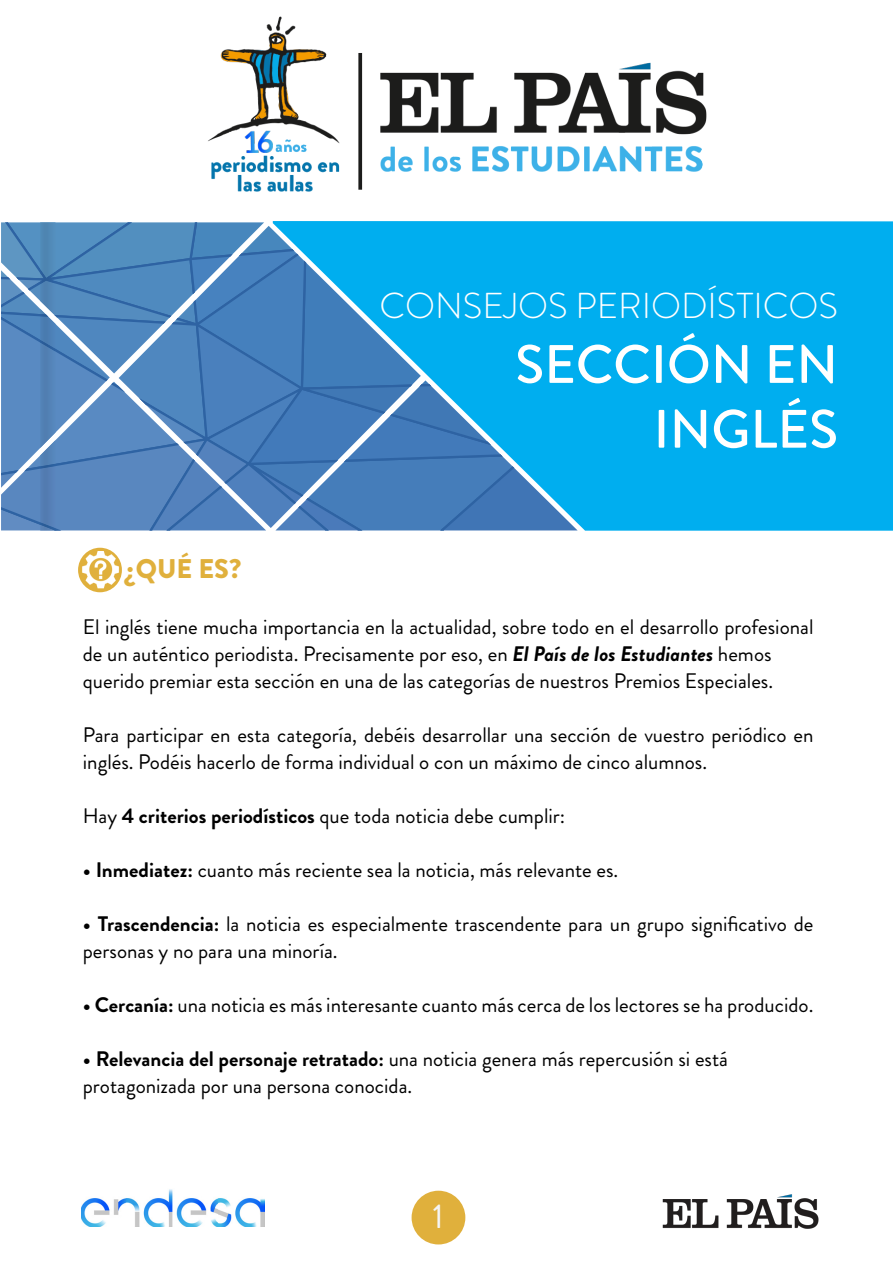
<style>
.page{position:relative;width:893px;height:1263px;background:#fff}
.page>*{position:absolute;margin:0;border:0;box-sizing:border-box;transform-origin:0 0}
.t1{font:500 54px "Brandon Grotesque";color:#fff}
.t2{font:300 36px "Brandon Grotesque";color:#fff}
.t3{font:34.5px "Brandon Grotesque";color:#f5f5f6}
.t4{font:900 27px "Brandon Grotesque";color:#e0b03c}
.t5{font:21px/27px "Brandon Grotesque";color:#000}
.s1{font-weight:700;font-style:italic}
.s2{font-weight:700}
</style>
<div class="page">
<svg style="left:78px;top:548px;width:44px;height:44px"></svg>
<img style="left:79px;top:552px;width:42px;height:36px">
<div style="left:412px;top:1191px;width:53px;height:53px;background:#e0b03c;border-radius:50%"></div>
<img style="left:662px;top:1194px;width:156px;height:34px">
<img style="left:208px;top:16px;width:499px;height:176px">
<div style="left:273px;top:221px;width:620px;height:310px;background:#00aeef"></div>
<svg style="left:1px;top:222px;width:577px;height:308px"></svg>
<img style="left:40px;top:281px;width:15px;height:59px">
<img style="left:40px;top:314px;width:15px;height:3px">
<img style="left:40px;top:351px;width:15px;height:113px">
<img style="left:40px;top:340px;width:15px;height:11px">
<img style="left:40px;top:464px;width:15px;height:66px">
<img style="left:81px;top:1189px;width:183px;height:38px">
<p class="t2" style="left:379px;top:281px;width:460px">CONSEJOS PERIODÍSTICOS</p>
<p class="t1" style="left:515px;top:327px;width:324px">SECCIÓN EN</p>
<p class="t1" style="left:653px;top:392px;width:186px">INGLÉS</p>
<p class="t4" style="left:124px;top:549px;width:119px">¿QUÉ ES?</p>
<p class="t5" style="left:83px;top:614px;width:732px">El inglés tiene mucha importancia en la actualidad, sobre todo en el desarrollo profesional de un auténtico periodista. Precisamente por eso, en <span class="s1">El País de los Estudiantes</span> hemos</p>
<p class="t5" style="left:83px;top:668px;width:692px">querido premiar esta sección en una de las categorías de nuestros Premios Especiales.</p>
<p class="t5" style="left:83px;top:722px;width:732px">Para participar en esta categoría, debéis desarrollar una sección de vuestro periódico en inglés. Podéis hacerlo de forma individual o con un máximo de cinco alumnos.</p>
<p class="t5" style="left:83px;top:803px;width:484px">Hay <span class="s2">4 criterios periodísticos</span> que toda noticia debe cumplir:</p>
<p class="t5" style="left:83px;top:857px;width:537px"><span class="s2">• Inmediatez:</span> cuanto más reciente sea la noticia, más relevante es.</p>
<p class="t5" style="left:83px;top:911px;width:732px"><span class="s2">• Trascendencia:</span> la noticia es especialmente trascendente para un grupo significativo de personas y no para una minoría.</p>
<p class="t5" style="left:83px;top:992px;width:732px"><span class="s2">• Cercanía:</span> una noticia es más interesante cuanto más cerca de los lectores se ha producido.</p>
<p class="t5" style="left:83px;top:1046px;width:647px"><span class="s2">• Relevancia del personaje retratado:</span> una noticia genera más repercusión si está</p>
<p class="t5" style="left:83px;top:1073px;width:331px">protagonizada por una persona conocida.</p>
<p class="t3" style="left:432px;top:1192px;width:13px">1</p>
</div>
